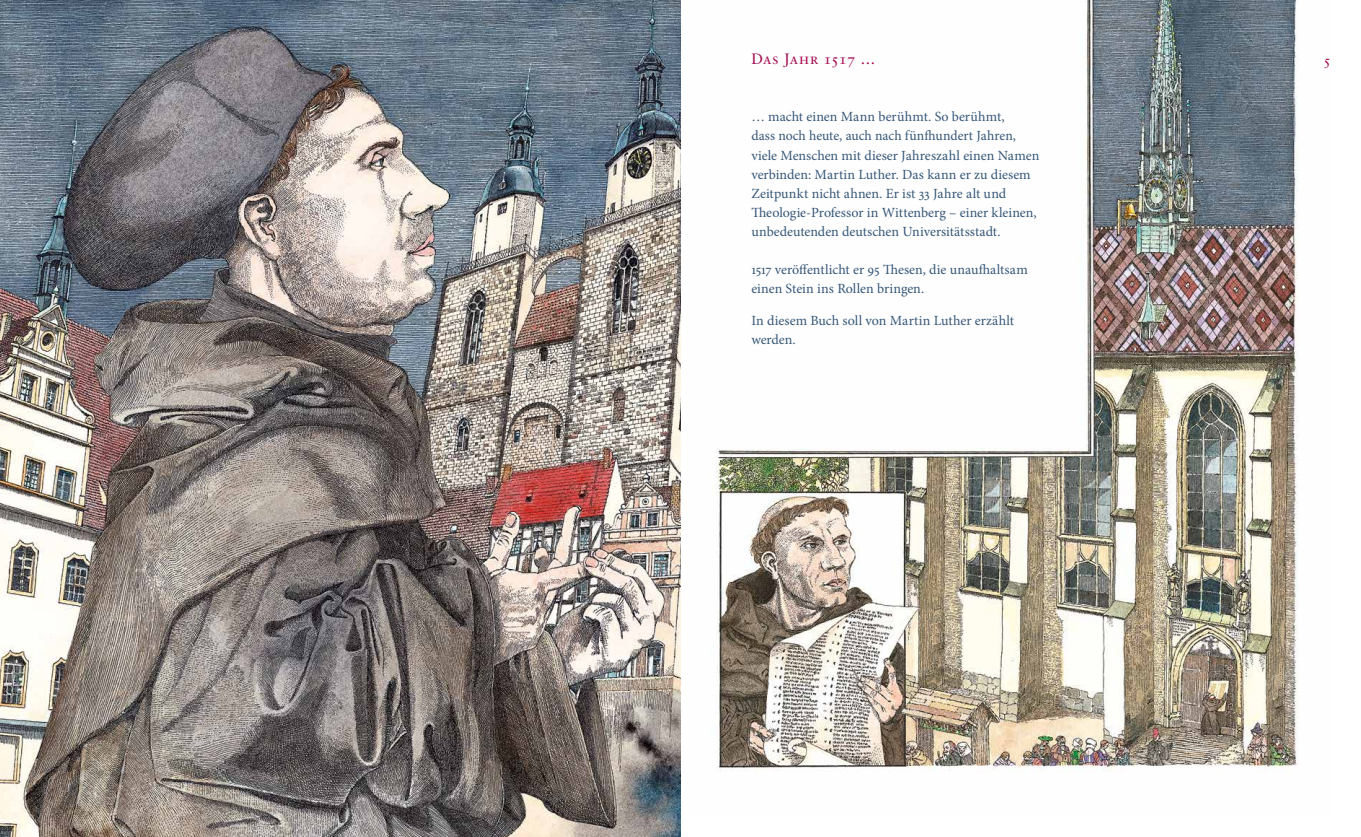
<style>
.page{position:relative;width:1361px;height:837px;background:#fff}
.page>*{position:absolute;margin:0;border:0;box-sizing:border-box;transform-origin:0 0}
.t1{font:15px "Sabon Roman SC";letter-spacing:.01em;color:#a30950}
.t2{font:14px/19px "Minion Pro";letter-spacing:-.005em;color:#365778}
.t3{font:14px "Sabon Roman SC";color:#a30950}
</style>
<div class="page">
<img style="left:0;top:0;width:680px;height:836px">
<img style="left:716px;top:0;width:582px;height:772px">
<p class="t1" style="left:751px;top:50px;width:126px">Das Jahr 1517 …</p>
<p class="t3" style="left:1323px;top:51px;width:9px">5</p>
<p class="t2" style="left:751px;top:107px;width:289px">… macht einen Mann berühmt. So berühmt,<br>dass noch heute, auch nach fünfhundert Jahren, viele Menschen mit dieser Jahreszahl einen Namen verbinden: Martin Luther. Das kann er zu diesem Zeitpunkt nicht ahnen. Er ist 33 Jahre alt und Theologie-Professor in Wittenberg – einer kleinen, unbedeutenden deutschen Universitätsstadt.</p>
<p class="t2" style="left:751px;top:259px;width:278px">1517 veröffentlicht er 95 Thesen, die unaufhaltsam einen Stein ins Rollen bringen.</p>
<p class="t2" style="left:751px;top:310px;width:264px">In diesem Buch soll von Martin Luther erzählt werden.</p>
</div>
